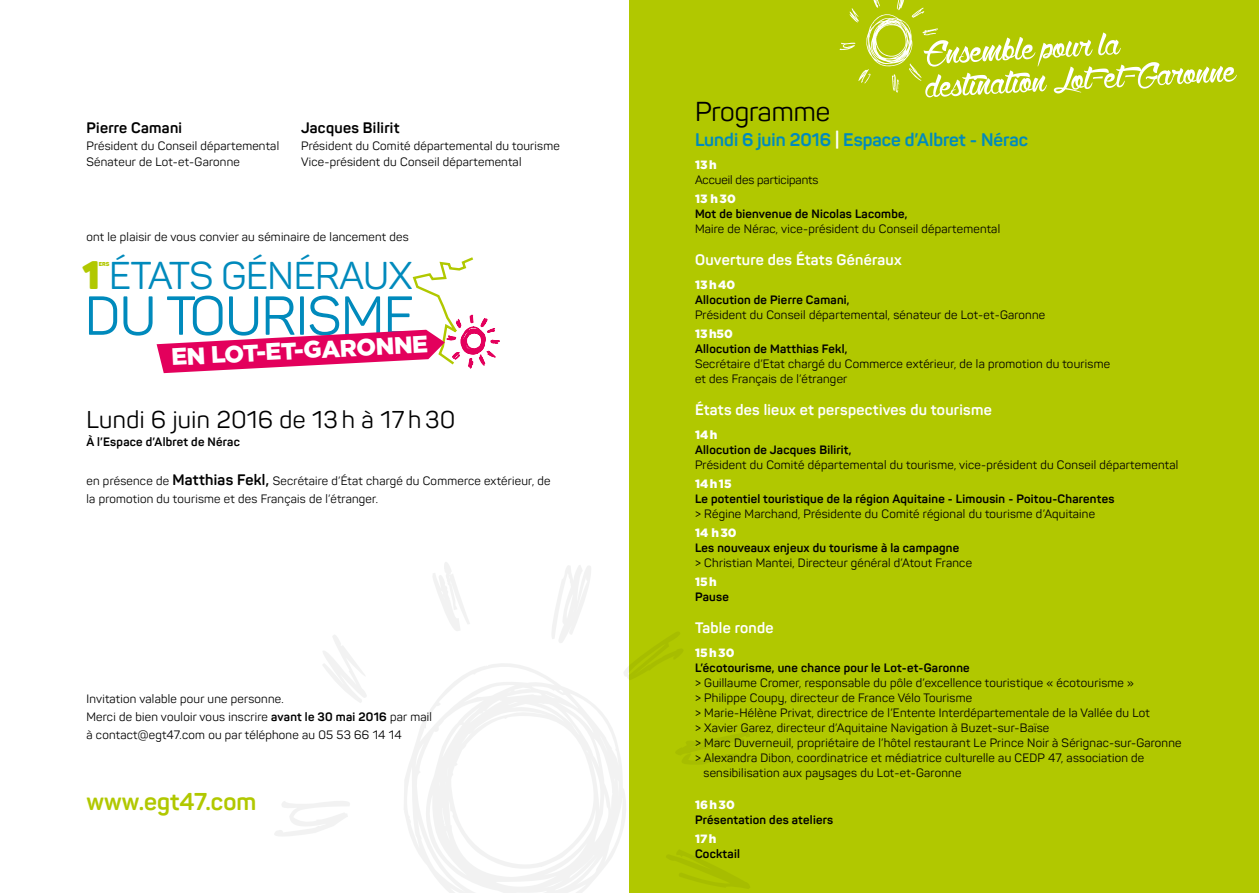
<style>
.page{position:relative;width:1259px;height:893px;background:#fff}
.page>*{position:absolute;margin:0;border:0;box-sizing:border-box;transform-origin:0 0}
.t1{font:54.15px "Panton";color:#008abc}
.t2{font:300 54px "Wolfinthe City";color:#fff}
.t3{font:38.25px "Panton";color:#008abc}
.t4{font:27px "Panton";color:#000}
.t5{font:24px "Panton";letter-spacing:.02em;color:#000}
.t6{font:700 24px "Panton";color:#b1c800}
.t7{font:900 23.85px "Gotham HTF";color:#fff}
.t8{font:700 18px "Panton";color:#008abc}
.t9{font:700 15px "Panton";letter-spacing:.02em;color:#fff}
.t10{font:700 15px "Panton";letter-spacing:.02em;color:#000}
.t11{font:12px/18px "Panton";letter-spacing:.02em;color:#000}
.t12{font:700 12px "Panton";letter-spacing:.02em;color:#000}
.t13{font:900 12px "Gotham HTF";color:#fff}
.t14{font:12px "Panton";color:#000}
.t15{font:5.7px "Panton Black Caps";color:#b1c800}
.s1{font-family:"Panton Black Caps";font-size:39.3px;color:#b1c800}
.s2{font-weight:700;font-size:15px}
.s3{font-weight:700}
.s4{color:#fff}
</style>
<div class="page">
<div style="left:629px;top:0;width:630px;height:893px;background:#b1c800"></div>
<svg style="left:156px;top:257px;width:343px;height:117px"></svg>
<p class="t10" style="left:86px;top:119px;width:97px">Pierre Camani</p>
<p class="t10" style="left:301px;top:119px;width:100px">Jacques Bilirit</p>
<p class="t11" style="left:86px;top:137px;width:194px">Président du Conseil départemental</p>
<p class="t11" style="left:301px;top:137px;width:260px">Président du Comité départemental du tourisme</p>
<p class="t11" style="left:86px;top:153px;width:155px">Sénateur de Lot-et-Garonne</p>
<p class="t11" style="left:301px;top:153px;width:222px">Vice-président du Conseil départemental</p>
<p class="t11" style="left:86px;top:228px;width:324px">ont le plaisir de vous convier au séminaire de lancement des</p>
<h3 class="t3" style="left:82px;top:253px;width:48px"><span class="s1">1</span>états</h3>
<h3 class="t3" style="left:221px;top:253px;width:49px">Généra</h3>
<h3 class="t3" style="left:363px;top:253px;width:46px">ux</h3>
<p class="t15" style="left:99px;top:260px;width:12px">ERS</p>
<h1 class="t1" style="left:85px;top:283px;width:208px">du Tourisme</h1>
<h3 class="t7" style="left:171px;top:343px;width:258px;rotate:-3deg">en lot-et-garonne</h3>
<h3 class="t5" style="left:86px;top:405px;width:370px">Lundi 6 juin 2016 de 13 h à 17 h 30</h3>
<p class="t12" style="left:86px;top:434px;width:155px">À l’Espace d’Albret de Nérac</p>
<p class="t11" style="left:86px;top:472px;width:465px">en présence de <span class="s2">Matthias Fekl,</span> Secrétaire d’État chargé du Commerce extérieur, de la promotion du tourisme et des Français de l’étranger.</p>
<p class="t11" style="left:86px;top:690px;width:347px">Invitation valable pour une personne.<br>Merci de bien vouloir vous inscrire <span class="s3">avant le 30 mai 2016</span> par mail à contact@egt47.com ou par téléphone au 05 53 66 14 14</p>
<h3 class="t6" style="left:86px;top:787px;width:171px">www.egt47.com</h3>
<h2 class="t2" style="left:921px;top:14px;width:198px;rotate:-3deg">Ensemble pour la</h2>
<h2 class="t2" style="left:923px;top:47px;width:312px;rotate:-3deg">destination Lot-et-Garonne</h2>
<h3 class="t4" style="left:695px;top:95px;width:137px">Programme</h3>
<h3 class="t8" style="left:695px;top:128px;width:335px">Lundi 6 juin 2016 <span class="s4">|</span> Espace d’Albret - Nérac</h3>
<p class="t13" style="left:695px;top:158px;width:23px">13h</p>
<p class="t14" style="left:695px;top:173px;width:125px">Accueil des participants</p>
<p class="t13" style="left:695px;top:192px;width:42px">13 h30</p>
<p class="t12" style="left:695px;top:207px;width:214px">Mot de bienvenue de Nicolas Lacombe,</p>
<p class="t11" style="left:695px;top:220px;width:307px">Maire de Nérac, vice-président du Conseil départemental</p>
<p class="t9" style="left:695px;top:251px;width:208px">Ouverture des États Généraux</p>
<p class="t13" style="left:695px;top:278px;width:42px">13h40</p>
<p class="t12" style="left:695px;top:292px;width:156px">Allocution de Pierre Camani,</p>
<p class="t11" style="left:695px;top:306px;width:352px">Président du Conseil départemental, sénateur de Lot-et-Garonne</p>
<p class="t13" style="left:695px;top:327px;width:39px">13h50</p>
<p class="t12" style="left:695px;top:341px;width:154px">Allocution de Matthias Fekl,</p>
<p class="t11" style="left:695px;top:356px;width:416px;line-height:15px">Secrétaire d’Etat chargé du Commerce extérieur, de la promotion du tourisme et des Français de l’étranger</p>
<p class="t9" style="left:695px;top:401px;width:298px">États des lieux et perspectives du tourisme</p>
<p class="t13" style="left:695px;top:427px;width:24px">14h</p>
<p class="t12" style="left:695px;top:442px;width:158px">Allocution de Jacques Bilirit,</p>
<p class="t11" style="left:695px;top:455px;width:485px">Président du Comité départemental du tourisme, vice-président du Conseil départemental</p>
<p class="t13" style="left:695px;top:477px;width:38px">14h15</p>
<p class="t12" style="left:695px;top:491px;width:421px">Le potentiel touristique de la région Aquitaine - Limousin - Poitou-Charentes</p>
<p class="t11" style="left:695px;top:505px;width:402px">&gt; Régine Marchand, Présidente du Comité régional du tourisme d’Aquitaine</p>
<p class="t13" style="left:695px;top:526px;width:43px">14 h30</p>
<p class="t12" style="left:695px;top:540px;width:266px">Les nouveaux enjeux du tourisme à la campagne</p>
<p class="t11" style="left:695px;top:554px;width:278px">&gt; Christian Mantei, Directeur général d’Atout France</p>
<p class="t13" style="left:695px;top:575px;width:23px">15h</p>
<p class="t12" style="left:695px;top:590px;width:35px">Pause</p>
<p class="t9" style="left:695px;top:619px;width:80px">Table ronde</p>
<p class="t13" style="left:695px;top:646px;width:41px">15h30</p>
<p class="t12" style="left:695px;top:660px;width:276px">L’écotourisme, une chance pour le Lot-et-Garonne</p>
<p class="t11" style="left:695px;top:674px;width:440px">&gt; Guillaume Cromer, responsable du pôle d’excellence touristique « écotourisme »</p>
<p class="t11" style="left:695px;top:689px;width:279px">&gt; Philippe Coupy, directeur de France Vélo Tourisme</p>
<p class="t11" style="left:695px;top:704px;width:456px">&gt; Marie-Hélène Privat, directrice de l’Entente Interdépartementale de la Vallée du Lot</p>
<p class="t11" style="left:695px;top:719px;width:356px">&gt; Xavier Garez, directeur d’Aquitaine Navigation à Buzet-sur-Baïse</p>
<p class="t11" style="left:695px;top:734px;width:488px">&gt; Marc Duverneuil, propriétaire de l’hôtel restaurant Le Prince Noir à Sérignac-sur-Garonne</p>
<p class="t11" style="left:695px;top:749px;width:451px">&gt; Alexandra Dibon, coordinatrice et médiatrice culturelle au CEDP 47, association de</p>
<p class="t11" style="left:703px;top:764px;width:259px">sensibilisation aux paysages du Lot-et-Garonne</p>
<p class="t13" style="left:695px;top:798px;width:41px">16h30</p>
<p class="t12" style="left:695px;top:812px;width:140px">Présentation des ateliers</p>
<p class="t13" style="left:695px;top:832px;width:23px">17h</p>
<p class="t12" style="left:695px;top:846px;width:46px">Cocktail</p>
</div>
